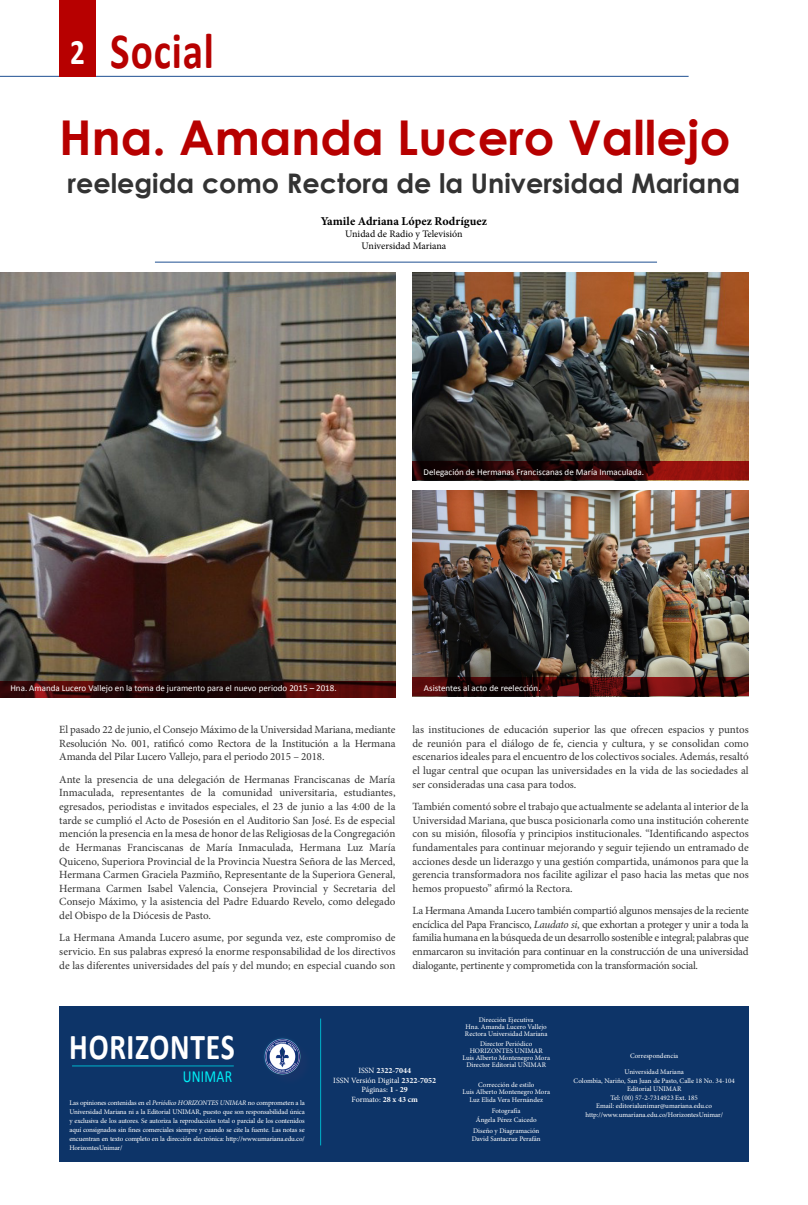
<style>
.page{position:relative;width:808px;height:1205px;background:#fff}
.page>*{position:absolute;margin:0;border:0;box-sizing:border-box;transform-origin:0 0}
.pied_foto{font:700 51px "Calibri";letter-spacing:.02em;color:#b70000;scale:.81 1}
.Títulos{font:700 48px "Century Gothic";color:#b70000}
.pied_foto-2{font:700 36.6px "Calibri";letter-spacing:.025em;color:#fff;scale:.81 1}
.pied_foto-3{font:700 36px "Calibri";color:#fff;scale:.81 1}
.Heading_2{font:700 27px "Century Gothic";color:#333}
.pied_foto-4{font:17px "Calibri";letter-spacing:.015em;color:#00f1f7;scale:.81 1}
.t1{font:700 12px "Minion Pro";color:#000}
.Normal__Web{font:11px/13.6px "Minion Pro";letter-spacing:-.005em;color:#333;text-align:justify}
.t2{font:10px "Minion Pro";color:#000}
.t3{font:9px "Calibri";color:#fff}
.t4{font:8px "Minion Pro";letter-spacing:-.005em;color:#fff}
.t5{font:700 8px "Minion Pro";color:#fff}
.t6{font:7px/9px "Minion Pro";color:#fff;text-align:justify}
.s1{font-style:italic}
.s2{font-weight:400}
.s3{font-weight:700}
</style>
<div class="page">
<hr style="left:155px;top:262px;width:502px;height:1px;background:#1e5092">
<img style="left:0;top:272px;width:395px;height:409px">
<svg style="left:0;top:681px;width:395px;height:16px;background:#350607"></svg>
<img style="left:412px;top:490px;width:337px;height:187px">
<svg style="left:412px;top:677px;width:337px;height:19px;background:#400809"></svg>
<hr style="left:0;top:76px;width:689px;height:1px;background:#1e5092">
<div style="left:59px;top:0;width:37px;height:77px;background:#b70000"></div>
<img style="left:412px;top:272px;width:337px;height:189px">
<svg style="left:412px;top:461px;width:337px;height:19px;background:#410807"></svg>
<div style="left:59px;top:1006px;width:689px;height:156px;background:#0d3468"></div>
<hr style="left:72px;top:1066px;width:162px;height:1px;background:#00b4cb">
<hr style="left:320px;top:1018px;width:1px;height:127px;background:#00b4cb">
<img style="left:264px;top:1038px;width:37px;height:37px">
<p class="pied_foto-3" style="left:70px;top:29px;width:20px">2</p>
<p class="pied_foto" style="left:110px;top:19px;width:129px">Social</p>
<p class="Títulos" style="left:59px;top:101px;width:673px">Hna. Amanda Lucero Vallejo</p>
<p class="Heading_2" style="left:68px;top:163px;width:674px">reelegida como Rectora de la Universidad Mariana</p>
<p class="t1" style="left:321px;top:213px;width:168px">Yamile Adriana López Rodríguez</p>
<p class="t2" style="left:345px;top:227px;width:119px">Unidad de Radio y Televisión</p>
<p class="t2" style="left:362px;top:239px;width:86px">Universidad Mariana</p>
<p class="t3" style="left:424px;top:466px;width:222px">Delegación de Hermanas Franciscanas de María Inmaculada.</p>
<p class="t3" style="left:10px;top:683px;width:328px">Hna. Amanda Lucero Vallejo en la toma de juramento para el nuevo periodo 2015 – 2018.</p>
<p class="Normal__Web" style="left:59px;top:723px;width:338px">El pasado 22 de junio, el Consejo Máximo de la Universidad Mariana, mediante Resolución No. 001, ratificó como Rectora de la Institución a la Hermana Amanda del Pilar Lucero Vallejo, para el periodo 2015 – 2018.</p>
<p class="Normal__Web" style="left:59px;top:772px;width:338px">Ante la presencia de una delegación de Hermanas Franciscanas de María Inmaculada, representantes de la comunidad universitaria, estudiantes, egresados, periodistas e invitados especiales, el 23 de junio a las 4:00 de la tarde se cumplió el Acto de Posesión en el Auditorio San José. Es de especial mención la presencia en la mesa de honor de las Religiosas de la Congregación de Hermanas Franciscanas de María Inmaculada, Hermana Luz María Quiceno, Superiora Provincial de la Provincia Nuestra Señora de las Merced, Hermana Carmen Graciela Pazmiño, Representante de la Superiora General, Hermana Carmen Isabel Valencia, Consejera Provincial y Secretaria del Consejo Máximo, y la asistencia del Padre Eduardo Revelo, como delegado del Obispo de la Diócesis de Pasto.</p>
<p class="Normal__Web" style="left:59px;top:931px;width:338px">La Hermana Amanda Lucero asume, por segunda vez, este compromiso de servicio. En sus palabras expresó la enorme responsabilidad de los directivos de las diferentes universidades del país y del mundo; en especial cuando son</p>
<p class="t3" style="left:424px;top:682px;width:118px">Asistentes al acto de reelección.</p>
<p class="Normal__Web" style="left:412px;top:723px;width:338px">las instituciones de educación superior las que ofrecen espacios y puntos de reunión para el diálogo de fe, ciencia y cultura, y se consolidan como escenarios ideales para el encuentro de los colectivos sociales. Además, resaltó el lugar central que ocupan las universidades en la vida de las sociedades al ser consideradas una casa para todos.</p>
<p class="Normal__Web" style="left:412px;top:799px;width:338px">También comentó sobre el trabajo que actualmente se adelanta al interior de la Universidad Mariana, que busca posicionarla como una institución coherente con su misión, filosofía y principios institucionales. “Identificando aspectos fundamentales para continuar mejorando y seguir tejiendo un entramado de acciones desde un liderazgo y una gestión compartida, unámonos para que la gerencia transformadora nos facilite agilizar el paso hacia las metas que nos hemos propuesto” afirmó la Rectora.</p>
<p class="Normal__Web" style="left:412px;top:903px;width:338px">La Hermana Amanda Lucero también compartió algunos mensajes de la reciente encíclica del Papa Francisco, <span class="s1">Laudato si</span>, que exhortan a proteger y unir a toda la familia humana en la búsqueda de un desarrollo sostenible e integral; palabras que enmarcaron su invitación para continuar en la construcción de una universidad dialogante, pertinente y comprometida con la transformación social.</p>
<p class="pied_foto-2" style="left:69px;top:1024px;width:206px">HORIZONTES</p>
<p class="pied_foto-4" style="left:183px;top:1066px;width:63px">UNIMAR</p>
<p class="t6" style="left:69px;top:1098px;width:237px">Las opiniones contenidas en el <span class="s1">Periódico HORIZONTES UNIMAR</span> no comprometen a la Universidad Mariana ni a la Editorial UNIMAR, puesto que son responsabilidad única y exclusiva de los autores. Se autoriza la reproducción total o parcial de los contenidos aquí consignados sin fines comerciales siempre y cuando se cite la fuente. Las notas se encuentran en texto completo en la dirección electrónica: http://www.umariana.edu.co/ HorizontesUnimar/</p>
<p class="t5" style="left:358px;top:1064px;width:54px"><span class="s2">ISSN</span> 2322-7044</p>
<p class="t4" style="left:333px;top:1074px;width:104px">ISSN Versión Digital <span class="s3">2322-7052</span></p>
<p class="t4" style="left:362px;top:1084px;width:48px">Páginas: <span class="s3">1 - 29</span></p>
<p class="t4" style="left:352px;top:1094px;width:68px">Formato: <span class="s3">28 x 43 cm</span></p>
<p class="t6" style="left:479px;top:1015px;width:56px">Dirección Ejecutiva</p>
<p class="t6" style="left:466px;top:1022px;width:83px">Hna. Amanda Lucero Vallejo</p>
<p class="t6" style="left:465px;top:1029px;width:84px">Rectora Universidad Mariana</p>
<p class="t6" style="left:480px;top:1039px;width:54px">Director Periódico</p>
<p class="t6" style="left:470px;top:1046px;width:75px">HORIZONTES UNIMAR</p>
<p class="t6" style="left:462px;top:1053px;width:89px">Luis Alberto Montenegro Mora</p>
<p class="t6" style="left:466px;top:1060px;width:81px">Director Editorial UNIMAR</p>
<p class="t6" style="left:478px;top:1080px;width:58px">Corrección de estilo</p>
<p class="t6" style="left:462px;top:1087px;width:89px">Luis Alberto Montenegro Mora</p>
<p class="t6" style="left:469px;top:1095px;width:75px">Luz Elida Vera Hernández</p>
<p class="t6" style="left:492px;top:1106px;width:30px">Fotografía</p>
<p class="t6" style="left:476px;top:1115px;width:62px">Ángela Pérez Caicedo</p>
<p class="t6" style="left:473px;top:1126px;width:68px">Diseño y Diagramación</p>
<p class="t6" style="left:472px;top:1134px;width:70px">David Santacruz Perafán</p>
<p class="t6" style="left:630px;top:1051px;width:50px">Correspondencia</p>
<p class="t6" style="left:624px;top:1068px;width:61px">Universidad Mariana</p>
<p class="t6" style="left:574px;top:1076px;width:163px">Colombia, Nariño, San Juan de Pasto, Calle 18 No. 34-104</p>
<p class="t6" style="left:627px;top:1084px;width:56px">Editorial UNIMAR</p>
<p class="t6" style="left:610px;top:1093px;width:89px">Tel: (00) 57-2-7314923 Ext. 185</p>
<p class="t6" style="left:596px;top:1101px;width:117px">Email: editorialunimar@umariana.edu.co</p>
<p class="t6" style="left:585px;top:1110px;width:139px">http://www.umariana.edu.co/HorizontesUnimar/</p>
</div>
